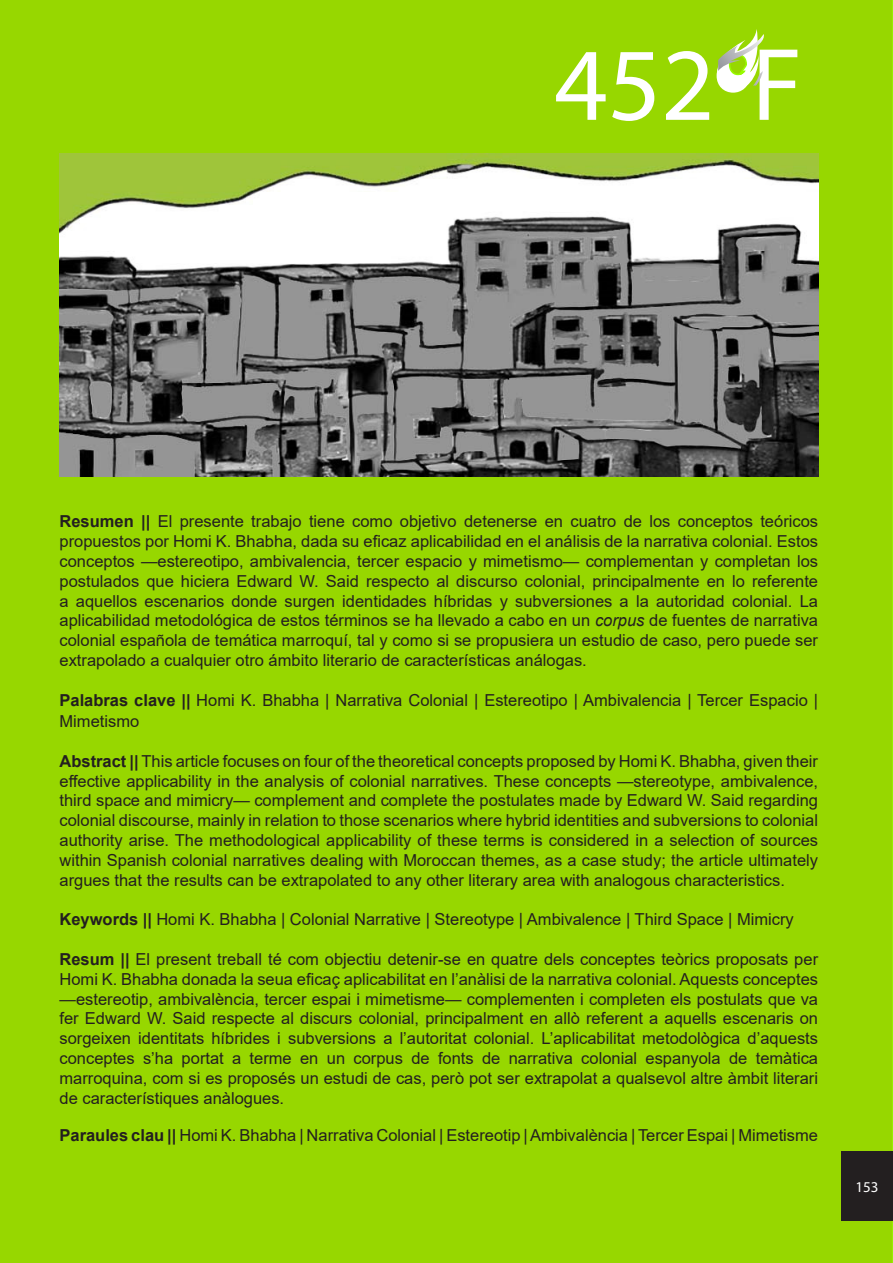
<style>
.page{position:relative;width:893px;height:1263px;background:#97d700}
.page>*{position:absolute;margin:0;border:0;box-sizing:border-box;transform-origin:0 0}
.t1{font:104.1px "Myriad Pro";color:#fff}
.t2{font:16.5px/19.8px "Arial";color:#231f20;text-align:justify}
.t3{font:15px "Myriad Pro";color:#fff}
.s1{font-weight:700}
.s2{font-style:italic}
</style>
<div class="page">
<div style="left:841px;top:1151px;width:52px;height:70px;background:#231f20"></div>
<svg style="left:717px;top:29px;width:50px;height:61px"></svg>
<img style="left:60px;top:153px;width:758px;height:323px">
<h1 class="t1" style="left:554px;top:21px;width:249px">452ºF</h1>
<p class="t2" style="left:60px;top:512px;width:760px"><span class="s1">Resumen ||</span> El presente trabajo tiene como objetivo detenerse en cuatro de los conceptos teóricos propuestos por Homi K. Bhabha, dada su eficaz aplicabilidad en el análisis de la narrativa colonial. Estos conceptos —estereotipo, ambivalencia, tercer espacio y mimetismo— complementan y completan los postulados que hiciera Edward W. Said respecto al discurso colonial, principalmente en lo referente a aquellos escenarios donde surgen identidades híbridas y subversiones a la autoridad colonial. La aplicabilidad metodológica de estos términos se ha llevado a cabo en un <span class="s2">corpus</span> de fuentes de narrativa colonial española de temática marroquí, tal y como si se propusiera un estudio de caso, pero puede ser extrapolado a cualquier otro ámbito literario de características análogas.</p>
<p class="t2" style="left:60px;top:689px;width:760px;line-height:21.6px"><span class="s1">Palabras clave ||</span> Homi K. Bhabha | Narrativa Colonial | Estereotipo | Ambivalencia | Tercer Espacio |<br>Mimetismo</p>
<p class="t2" style="left:60px;top:751px;width:760px"><span class="s1">Abstract ||</span> This article focuses on four of the theoretical concepts proposed by Homi K. Bhabha, given their effective applicability in the analysis of colonial narratives. These concepts —stereotype, ambivalence, third space and mimicry— complement and complete the postulates made by Edward W. Said regarding colonial discourse, mainly in relation to those scenarios where hybrid identities and subversions to colonial authority arise. The methodological applicability of these terms is considered in a selection of sources within Spanish colonial narratives dealing with Moroccan themes, as a case study; the article ultimately argues that the results can be extrapolated to any other literary area with analogous characteristics.</p>
<p class="t2" style="left:60px;top:909px;width:736px"><span class="s1">Keywords ||</span> Homi K. Bhabha | Colonial Narrative | Stereotype | Ambivalence | Third Space | Mimicry</p>
<p class="t2" style="left:60px;top:949px;width:760px"><span class="s1">Resum ||</span> El present treball té com objectiu detenir-se en quatre dels conceptes teòrics proposats per Homi K. Bhabha donada la seua eficaç aplicabilitat en l’anàlisi de la narrativa colonial. Aquests conceptes —estereotip, ambivalència, tercer espai i mimetisme— complementen i completen els postulats que va fer Edward W. Said respecte al discurs colonial, principalment en allò referent a aquells escenaris on sorgeixen identitats híbrides i subversions a l’autoritat colonial. L’aplicabilitat metodològica d’aquests conceptes s’ha portat a terme en un corpus de fonts de narrativa colonial espanyola de temàtica marroquina, com si es proposés un estudi de cas, però pot ser extrapolat a qualsevol altre àmbit literari de característiques anàlogues.</p>
<p class="t2" style="left:60px;top:1125px;width:760px"><span class="s1">Paraules clau ||</span> Homi K. Bhabha | Narrativa Colonial | Estereotip | Ambivalència | Tercer Espai | Mimetisme</p>
<p class="t3" style="left:855px;top:1178px;width:25px">153</p>
</div>
